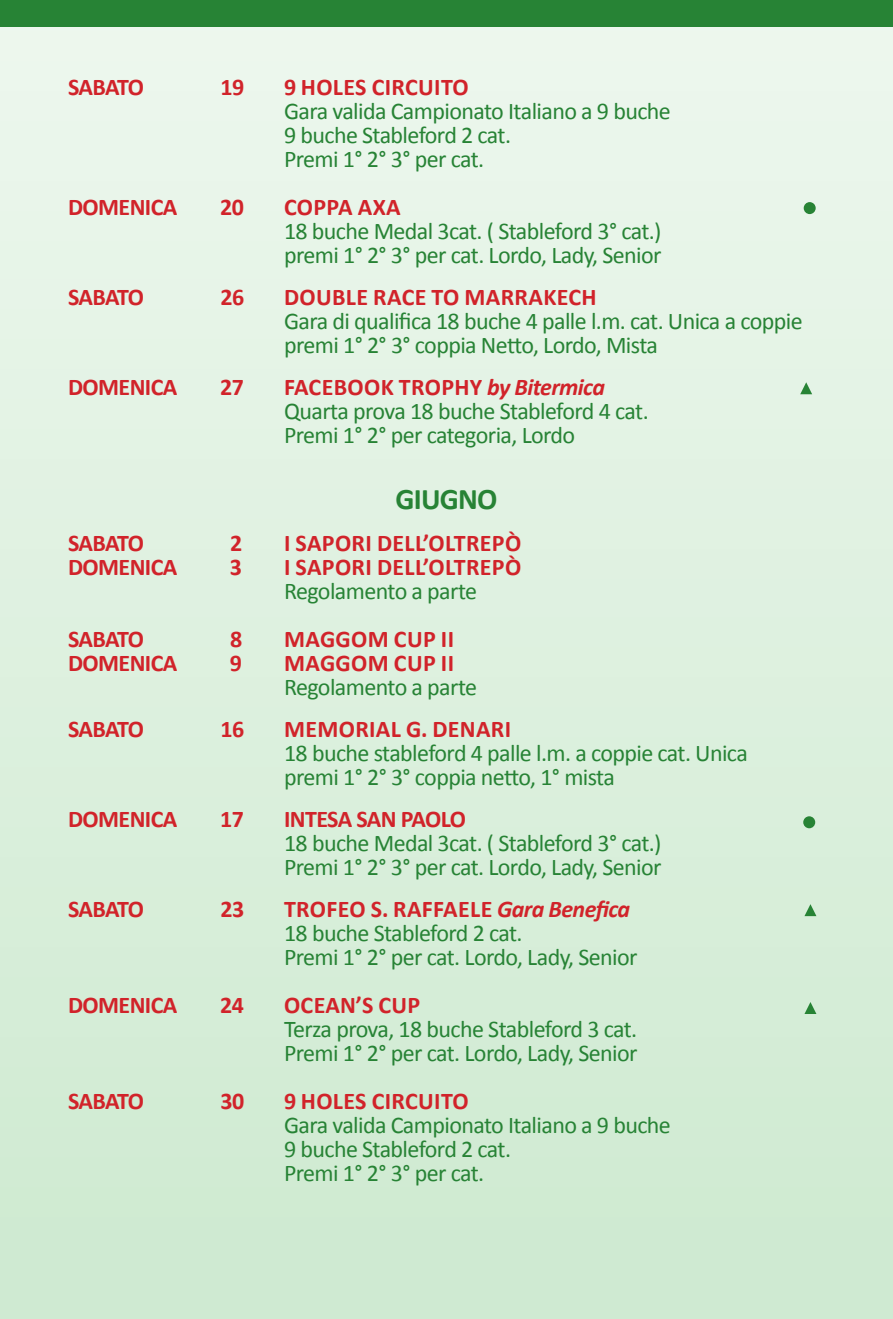
<style>
.page{position:relative;width:893px;height:1319px;background:#fff}
.page>*{position:absolute;margin:0;border:0;box-sizing:border-box;transform-origin:0 0}
.t1{font:700 30px "Calibri";letter-spacing:-.025em;color:#278335}
.t2{font:24px/24px "Calibri";letter-spacing:-.025em;color:#278335}
.t3{font:700 24px "Calibri";letter-spacing:-.025em;color:#d1232a}
.t4{font:700 24px "Calibri";letter-spacing:.015em;color:#d1232a}
.t5{font:italic 700 24px "Calibri";letter-spacing:-.025em;color:#d1232a}
.s1{font-weight:700;color:#d1232a}
.s2{font-weight:700;font-style:italic;color:#d1232a}
</style>
<div class="page">
<div style="left:0;top:0;width:893px;height:1318px;background:linear-gradient(to bottom,#eef7ee,#ceead0)"></div>
<div style="left:0;top:0;width:893px;height:27px;background:#278335"></div>
<svg style="left:800px;top:382px;width:12px;height:12px"></svg>
<svg style="left:804px;top:904px;width:12px;height:12px"></svg>
<svg style="left:804px;top:1001px;width:12px;height:12px"></svg>
<div style="left:804px;top:202px;width:12px;height:12px;background:#278335;border-radius:50%"></div>
<div style="left:803px;top:816px;width:12px;height:12px;background:#278335;border-radius:50%"></div>
<p class="t3" style="left:68px;top:71px;width:77px">SABATO</p>
<p class="t3" style="left:221px;top:71px;width:25px">19</p>
<p class="t3" style="left:284px;top:71px;width:31px">9 HOLES</p>
<p class="t3" style="left:372px;top:71px;width:13px">CIRC</p>
<p class="t3" style="left:418px;top:71px;width:28px">UITO</p>
<p class="t2" style="left:284px;top:99px;width:388px">Gara valida Campionato Italiano a 9 buche<br>9 buche Stableford 2 cat.<br>Premi 1° 2° 3° per cat.</p>
<p class="t3" style="left:68px;top:191px;width:111px">DOMENICA</p>
<p class="t3" style="left:220px;top:191px;width:25px">20</p>
<p class="t4" style="left:284px;top:191px;width:115px">COPPA AXA</p>
<p class="t2" style="left:284px;top:219px;width:379px">18 buche Medal 3cat. ( Stableford 3° cat.) premi 1° 2° 3° per cat. Lordo, Lady, Senior</p>
<p class="t3" style="left:68px;top:281px;width:77px">SABATO</p>
<p class="t3" style="left:221px;top:281px;width:25px">26</p>
<p class="t3" style="left:284px;top:281px;width:61px">DOUBLE</p>
<p class="t3" style="left:373px;top:281px;width:28px">RACE</p>
<p class="t3" style="left:432px;top:281px;width:70px">TO MARRA</p>
<p class="t3" style="left:543px;top:281px;width:55px">KECH</p>
<p class="t2" style="left:284px;top:309px;width:520px">Gara di qualifica 18 buche 4 palle l.m. cat. Unica a coppie premi 1° 2° 3° coppia Netto, Lordo, Mista</p>
<p class="t3" style="left:68px;top:371px;width:111px">DOMENICA</p>
<p class="t3" style="left:220px;top:371px;width:25px">27</p>
<p class="t3" style="left:284px;top:371px;width:15px">FACEBOO</p>
<p class="t2" style="left:284px;top:375px;width:366px;text-indent:97px"><span class="s1">K TRO PHY</span> <span class="s2">by Bitermica<br></span>Quarta prova 18 buche Stableford 4 cat.<br>Premi 1° 2° per categoria, Lordo</p>
<p class="t1" style="left:395px;top:479px;width:104px">GIUGNO</p>
<p class="t3" style="left:68px;top:527px;width:77px">SABATO</p>
<p class="t3" style="left:230px;top:527px;width:14px">2</p>
<p class="t3" style="left:284px;top:527px;width:64px">I SAPORI</p>
<p class="t3" style="left:377px;top:527px;width:13px">DELL</p>
<p class="t3" style="left:423px;top:527px;width:19px">’OLTRE</p>
<p class="t3" style="left:492px;top:527px;width:31px">PÒ</p>
<p class="t3" style="left:68px;top:551px;width:111px">DOMENICA</p>
<p class="t3" style="left:230px;top:551px;width:14px">3</p>
<p class="t3" style="left:284px;top:551px;width:64px">I SAPORI</p>
<p class="t3" style="left:377px;top:551px;width:13px">DELL</p>
<p class="t3" style="left:423px;top:551px;width:19px">’OLTRE</p>
<p class="t3" style="left:492px;top:551px;width:31px">PÒ</p>
<p class="t2" style="left:284px;top:579px;width:195px">Regolamento a parte</p>
<p class="t3" style="left:68px;top:623px;width:77px">SABATO</p>
<p class="t3" style="left:230px;top:623px;width:14px">8</p>
<p class="t3" style="left:284px;top:623px;width:39px">MAGGOM</p>
<p class="t3" style="left:394px;top:623px;width:62px">CUP II</p>
<p class="t3" style="left:68px;top:647px;width:111px">DOMENICA</p>
<p class="t3" style="left:230px;top:647px;width:14px">9</p>
<p class="t3" style="left:284px;top:647px;width:39px">MAGGOM</p>
<p class="t3" style="left:394px;top:647px;width:62px">CUP II</p>
<p class="t2" style="left:284px;top:675px;width:195px">Regolamento a parte</p>
<p class="t3" style="left:68px;top:713px;width:77px">SABATO</p>
<p class="t3" style="left:221px;top:713px;width:25px">16</p>
<p class="t3" style="left:284px;top:713px;width:36px">MEMORIAL</p>
<p class="t3" style="left:406px;top:713px;width:55px">G. DENARI</p>
<p class="t2" style="left:284px;top:741px;width:465px">18 buche stableford 4 palle l.m. a coppie cat. Unica premi 1° 2° 3° coppia netto, 1° mista</p>
<p class="t3" style="left:68px;top:803px;width:111px">DOMENICA</p>
<p class="t3" style="left:220px;top:803px;width:25px">17</p>
<p class="t3" style="left:284px;top:803px;width:183px">INTESA SAN PAOLO</p>
<p class="t2" style="left:284px;top:831px;width:379px">18 buche Medal 3cat. ( Stableford 3° cat.)<br>Premi 1° 2° 3° per cat. Lordo, Lady, Senior</p>
<p class="t3" style="left:68px;top:893px;width:77px">SABATO</p>
<p class="t3" style="left:221px;top:893px;width:25px">23</p>
<p class="t4" style="left:284px;top:893px;width:173px">TRO FEO S. RAFFAELE</p>
<p class="t5" style="left:497px;top:893px;width:135px">Gara Benefica</p>
<p class="t2" style="left:284px;top:921px;width:355px">18 buche Stableford 2 cat.<br>Premi 1° 2° per cat. Lordo, Lady, Senior</p>
<p class="t3" style="left:68px;top:989px;width:111px">DOMENICA</p>
<p class="t3" style="left:220px;top:989px;width:25px">24</p>
<p class="t3" style="left:284px;top:989px;width:31px">OCEAN</p>
<p class="t3" style="left:356px;top:989px;width:66px">’S CUP</p>
<p class="t2" style="left:284px;top:1017px;width:355px">Terza prova, 18 buche Stableford 3 cat.<br>Premi 1° 2° per cat. Lordo, Lady, Senior</p>
<p class="t3" style="left:68px;top:1085px;width:77px">SABATO</p>
<p class="t3" style="left:221px;top:1085px;width:25px">30</p>
<p class="t3" style="left:284px;top:1085px;width:31px">9 HOLES</p>
<p class="t3" style="left:372px;top:1085px;width:13px">CIRC</p>
<p class="t3" style="left:418px;top:1085px;width:28px">UITO</p>
<p class="t2" style="left:284px;top:1113px;width:388px">Gara valida Campionato Italiano a 9 buche<br>9 buche Stableford 2 cat.<br>Premi 1° 2° 3° per cat.</p>
</div>
